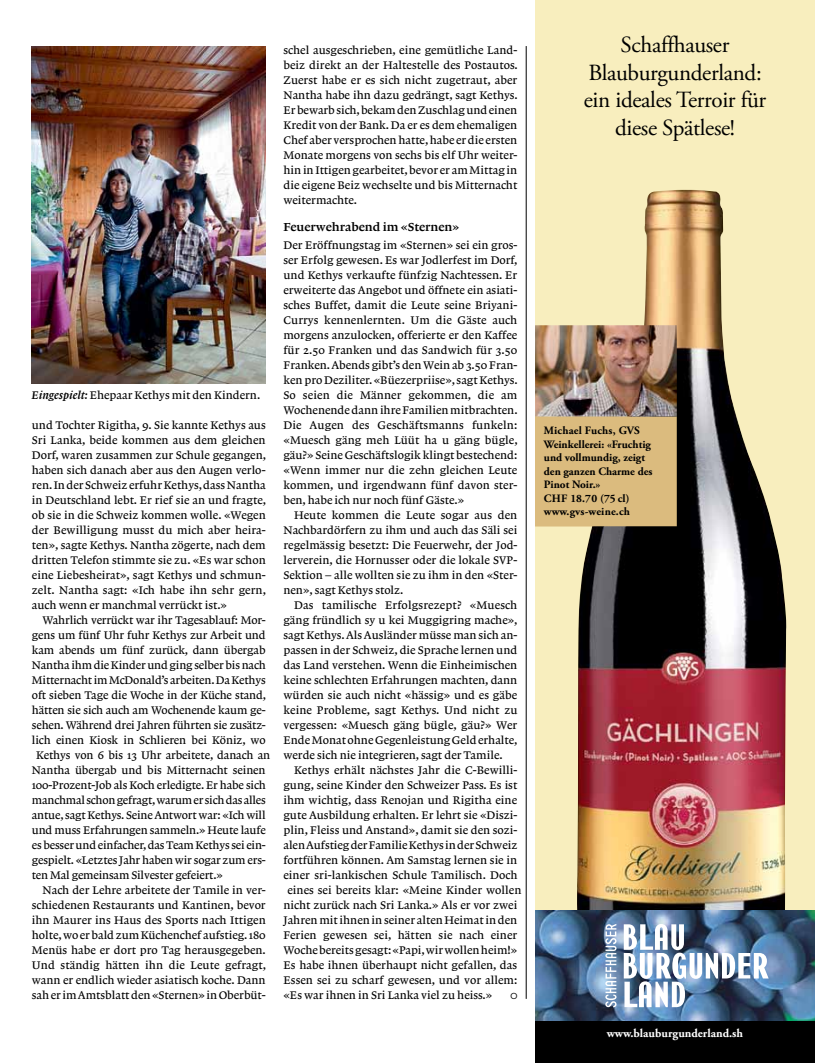
<style>
.page{position:relative;width:815px;height:1063px;background:#fff}
.page>*{position:absolute;margin:0;border:0;box-sizing:border-box;transform-origin:0 0}
.t1{font:23.12px/27.8px "Adobe Garamond Pro";letter-spacing:-.015em;color:#000;text-align:center}
.t2{font:12.25px "Lexicon No 1 Roman C Txt";color:#000}
.t3{font:700 12px "Adobe Garamond Pro";color:#fff}
.t4{font:11.62px/15px "Lexicon No 1 Roman A Txt";color:#000;text-align:justify}
.t5{font:11.62px "Lexicon Xtra V05";color:#000}
.t6{font:700 11.25px/13.5px "Adobe Garamond Pro";color:#000}
.s1{font-family:"Lexicon No 1 Italic C Txt"}
</style>
<div class="page">
<div style="left:535px;top:0;width:280px;height:1063px;background:#f8eebe"></div>
<img style="left:576px;top:190px;width:211px;height:720px">
<div style="left:535px;top:416px;width:142px;height:110px;background:#dbbb7e"></div>
<img style="left:535px;top:325px;width:142px;height:91px">
<img style="left:535px;top:910px;width:280px;height:111px">
<svg style="left:624px;top:924px;width:145px;height:83px"></svg>
<svg style="left:605px;top:924px;width:11px;height:83px"></svg>
<div style="left:535px;top:1021px;width:280px;height:42px;background:#000"></div>
<hr style="left:526px;top:46px;width:1px;height:953px;background:#000">
<img style="left:32px;top:46px;width:234px;height:338px">
<p class="t4" style="left:32px;top:388px;width:230px"><span class="s1">Eingespielt:</span> Ehepaar Kethys mit den Kindern.</p>
<p class="t4" style="left:32px;top:418px;width:236px">und Tochter Rigitha, 9. Sie kannte Kethys aus Sri Lanka, beide kommen aus dem gleichen Dorf, waren zusammen zur Schule gegangen, haben sich danach aber aus den Augen verlo&shy;ren. In der Schweiz erfuhr Kethys, dass Nantha in Deutschland lebt. Er rief sie an und fragte, ob sie in die Schweiz kommen wolle. «Wegen der Bewilligung musst du mich aber heira&shy;ten», sagte Kethys. Nantha zögerte, nach dem dritten Telefon stimmte sie zu. «Es war schon eine Liebesheirat», sagt Kethys und schmun&shy;zelt. Nantha sagt: «Ich habe ihn sehr gern, auch wenn er manchmal verrückt ist.»</p>
<p class="t4" style="left:43px;top:613px;width:225px">Wahrlich verrückt war ihr Tagesablauf: Mor-</p>
<p class="t4" style="left:32px;top:628px;width:235px">gens um fünf Uhr fuhr Kethys zur Arbeit und</p>
<p class="t4" style="left:32px;top:643px;width:235px">kam abends um fünf zurück, dann übergab</p>
<p class="t4" style="left:32px;top:658px;width:235px">Nantha ihm die Kinder und ging selber bis nach</p>
<p class="t4" style="left:32px;top:673px;width:235px">Mitternacht im McDonald’s arbeiten. Da Kethys</p>
<p class="t4" style="left:32px;top:688px;width:236px">oft sieben Tage die Woche in der Küche stand,</p>
<p class="t4" style="left:32px;top:703px;width:235px">hätten sie sich auch am Wochenende kaum ge-</p>
<p class="t4" style="left:32px;top:718px;width:235px">sehen. Während drei Jahren führten sie zusätz-</p>
<p class="t4" style="left:32px;top:732px;width:235px">lich einen Kiosk in Schlieren bei Köniz, wo</p>
<p class="t4" style="left:36px;top:747px;width:235px">Kethys von 6 bis 13 Uhr arbeitete, danach an</p>
<p class="t4" style="left:32px;top:762px;width:235px">Nantha übergab und bis Mitternacht seinen</p>
<p class="t4" style="left:32px;top:777px;width:235px">100-Prozent-Job als Koch erledigte. Er habe sich</p>
<p class="t4" style="left:32px;top:792px;width:235px">manchmal schon gefragt, warum er sich das alles</p>
<p class="t4" style="left:32px;top:807px;width:235px">antue, sagt Kethys. Seine Antwort war: «Ich will</p>
<p class="t4" style="left:32px;top:822px;width:235px">und muss Erfahrungen sammeln.» Heute laufe</p>
<p class="t4" style="left:32px;top:837px;width:235px">es besser und einfacher, das Team Kethys sei ein-</p>
<p class="t4" style="left:32px;top:852px;width:235px">gespielt. «Letztes Jahr haben wir sogar zum ers-</p>
<p class="t4" style="left:32px;top:867px;width:192px">ten Mal gemeinsam Silvester gefeiert.»</p>
<p class="t4" style="left:43px;top:883px;width:225px">Nach der Lehre arbeitete der Tamile in ver-</p>
<p class="t4" style="left:32px;top:898px;width:235px">schiedenen Restaurants und Kantinen, bevor</p>
<p class="t4" style="left:32px;top:913px;width:235px">ihn Maurer ins Haus des Sports nach Ittigen</p>
<p class="t4" style="left:32px;top:928px;width:235px">holte, wo er bald zum Küchenchef aufstieg. 180</p>
<p class="t4" style="left:32px;top:943px;width:235px">Menüs habe er dort pro Tag herausgegeben.</p>
<p class="t4" style="left:32px;top:958px;width:236px">Und ständig hätten ihn die Leute gefragt,</p>
<p class="t4" style="left:32px;top:973px;width:235px">wann er endlich wieder asiatisch koche. Dann</p>
<p class="t4" style="left:32px;top:988px;width:235px">sah er im Amtsblatt den «Sternen» in Oberbüt-</p>
<p class="t4" style="left:283px;top:43px;width:236px">schel ausgeschrieben, eine gemütliche Land&shy;beiz direkt an der Haltestelle des Postautos.<br>Zuerst habe er es sich nicht zugetraut, aber Nantha habe ihn dazu gedrängt, sagt Kethys.<br>Er bewarb sich, bekam den Zuschlag und einen Kredit von der Bank. Da er es dem ehemaligen Chef aber versprochen hatte, habe er die ersten Monate morgens von sechs bis elf Uhr weiter&shy;hin in Ittigen gearbeitet, bevor er am Mittag in die eigene Beiz wechselte und bis Mitternacht weitermachte.</p>
<p class="t2" style="left:283px;top:220px;width:177px">Feuerwehrabend im «Sternen»</p>
<p class="t4" style="left:283px;top:238px;width:236px">Der Eröffnungstag im «Sternen» sei ein gros&shy;ser Erfolg gewesen. Es war Jodlerfest im Dorf, und Kethys verkaufte fünfzig Nachtessen. Er erweiterte das Angebot und öffnete ein asiati&shy;sches Buffet, damit die Leute seine Briyani-Currys kennenlernten. Um die Gäste auch morgens anzulocken, offerierte er den Kaffee für 2.50 Franken und das Sandwich für 3.50<br>Franken. Abends gibt’s den Wein ab 3.50 Fran&shy;ken pro Deziliter. «Büezerpriise», sagt Kethys.<br>So seien die Männer gekommen, die am Wochenende dann ihre Familien mitbrachten.<br>Die Augen des Geschäftsmanns funkeln: «Muesch gäng meh Lüüt ha u gäng bügle, gäu?» Seine Geschäftslogik klingt bestechend: «Wenn immer nur die zehn gleichen Leute kommen, und irgendwann fünf davon ster&shy;ben, habe ich nur noch fünf Gäste.»</p>
<p class="t4" style="left:283px;top:507px;width:235px;text-indent:11px">Heute kommen die Leute sogar aus den Nachbardörfern zu ihm und auch das Säli sei regelmässig besetzt: Die Feuerwehr, der Jod&shy;lerverein, die Hornusser oder die lokale SVP-Sektion – alle wollten sie zu ihm in den «Ster&shy;nen», sagt Kethys stolz.</p>
<p class="t4" style="left:283px;top:597px;width:236px;text-indent:11px">Das tamilische Erfolgsrezept? «Muesch gäng fründlich sy u kei Muggigring mache», sagt Kethys. Als Ausländer müsse man sich an&shy;passen in der Schweiz, die Sprache lernen und das Land verstehen. Wenn die Einheimischen keine schlechten Erfahrungen machten, dann würden sie auch nicht «hässig» und es gäbe keine Probleme, sagt Kethys. Und nicht zu vergessen: «Muesch gäng bügle, gäu?» Wer Ende Monat ohne Gegenleistung Geld erhalte, werde sich nie integrieren, sagt der Tamile.</p>
<p class="t4" style="left:294px;top:762px;width:225px">Kethys erhält nächstes Jahr die C-Bewilli-</p>
<p class="t4" style="left:283px;top:777px;width:235px">gung, seine Kinder den Schweizer Pass. Es ist</p>
<p class="t4" style="left:283px;top:792px;width:235px">ihm wichtig, dass Renojan und Rigitha eine</p>
<p class="t4" style="left:283px;top:807px;width:235px">gute Ausbildung erhalten. Er lehrt sie «Diszi-</p>
<p class="t4" style="left:283px;top:822px;width:235px">plin, Fleiss und Anstand», damit sie den sozi-</p>
<p class="t4" style="left:283px;top:837px;width:235px">alen Aufstieg der Familie Kethys in der Schweiz</p>
<p class="t4" style="left:283px;top:852px;width:235px">fortführen können. Am Samstag lernen sie in</p>
<p class="t4" style="left:283px;top:867px;width:235px">einer sri-lankischen Schule Tamilisch. Doch</p>
<p class="t4" style="left:287px;top:882px;width:235px">eines sei bereits klar: «Meine Kinder wollen</p>
<p class="t4" style="left:283px;top:897px;width:235px">nicht zurück nach Sri Lanka.» Als er vor zwei</p>
<p class="t4" style="left:283px;top:912px;width:235px">Jahren mit ihnen in seiner alten Heimat in den</p>
<p class="t4" style="left:283px;top:927px;width:235px">Ferien gewesen sei, hätten sie nach einer</p>
<p class="t4" style="left:283px;top:942px;width:235px">Woche bereits gesagt: «Papi, wir wollen heim!»</p>
<p class="t4" style="left:283px;top:957px;width:235px">Es habe ihnen überhaupt nicht gefallen, das</p>
<p class="t4" style="left:283px;top:972px;width:235px">Essen sei zu scharf gewesen, und vor allem:</p>
<p class="t4" style="left:283px;top:987px;width:210px">«Es war ihnen in Sri Lanka viel zu heiss.»</p>
<p class="t5" style="left:510px;top:990px;width:9px">g</p>
<h1 class="t1" style="left:584px;top:31px;width:184px">Schaffhauser<br>Blauburgunderland: ein ideales Terroir für diese Spätlese!</h1>
<p class="t6" style="left:544px;top:424px;width:110px">Michael Fuchs, GVS<br>Weinkellerei: «Fruchtig und vollmundig, zeigt den ganzen Charme des<br>Pinot Noir.»<br>CHF 18.70 (75 cl) www.gvs-weine.ch</p>
<p class="t3" style="left:607px;top:1026px;width:138px">www.blauburgunderland.sh</p>
</div>
